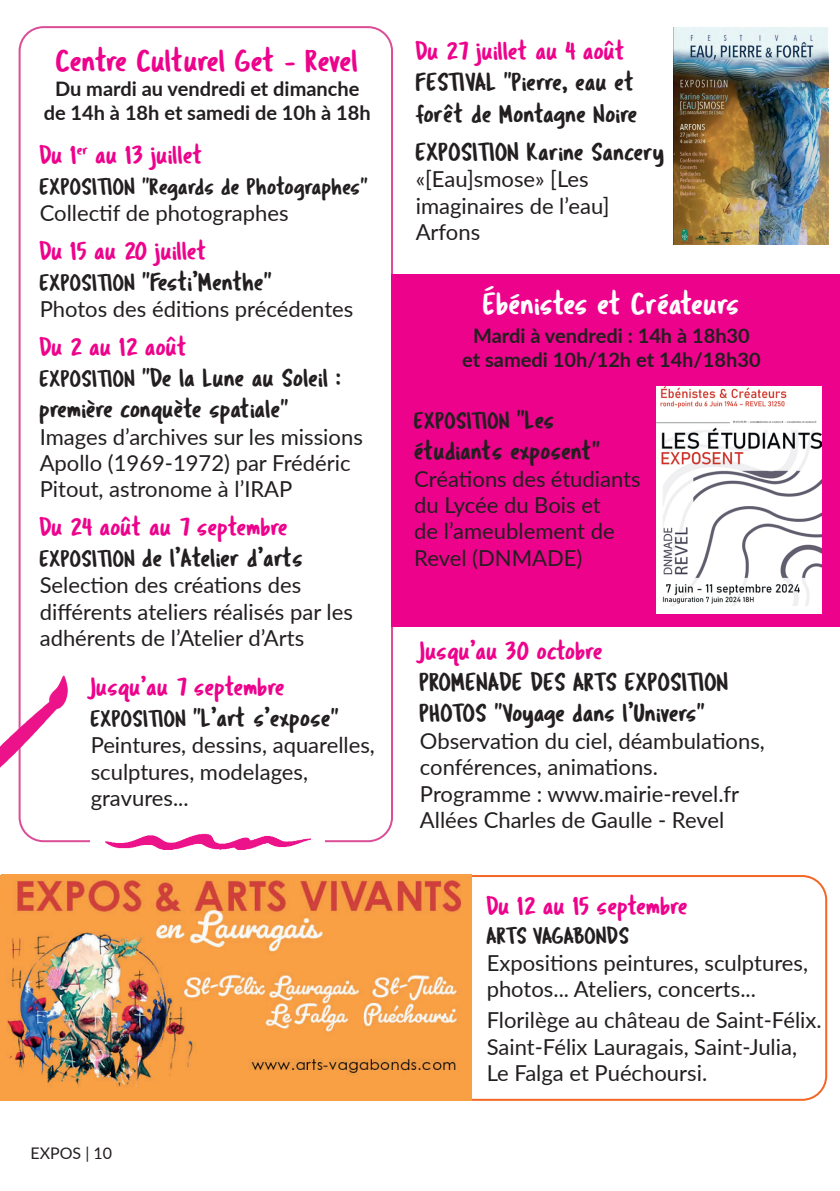
<style>
.page{position:relative;width:840px;height:1191px;background:#fff}
.page>*{position:absolute;margin:0;border:0;box-sizing:border-box;transform-origin:0 0}
.t1{font:32px "Tragic Marker";color:#ed028c}
.t2{font:32px "Tragic Marker";color:#fff}
.t3{font:26px/31.2px "Tragic Marker";color:#231f20}
.t4{font:26px/31.2px "Tragic Marker";color:#ed028c}
.t5{font:24px "Tragic Marker";color:#231f20}
.t6{font:22px/26.4px "Lato";color:#231f20}
.t7{font:700 20px/24px "Lato";color:#231f20;text-align:center}
.t8{font:16px "Lato";color:#231f20}
.s1{font-size:24px;color:#231f20}
.s2{color:#231f20}
.s3{color:#ed028c}
.s4{font-size:24px}
.s5{font-size:26px}
</style>
<div class="page">
<div style="left:391px;top:274px;width:448px;height:352px;background:#ed028c"></div>
<img style="left:105px;top:833px;width:206px;height:17px">
<img style="left:673px;top:27px;width:155px;height:217px">
<img style="left:656px;top:387px;width:165px;height:227px">
<img style="left:0;top:660px;width:68px;height:146px">
<div style="left:363px;top:875px;width:463px;height:225px;border:2px solid #f36623;border-radius:24px"></div>
<img style="left:6px;top:875px;width:465px;height:225px">
<div style="left:0;top:875px;width:6px;height:225px;background:#f9a045"></div>
<h1 class="t1" style="left:56px;top:41px;width:304px">Centre Culturel Get - Revel</h1>
<p class="t7" style="left:44px;top:76px;width:328px">Du mardi au vendredi et dimanche de 14h à 18h et samedi de 10h à 18h</p>
<p class="t4" style="left:40px;top:139px;width:165px">Du 1<sup>er</sup> au 13 juillet</p>
<p class="t5" style="left:40px;top:172px;width:330px">EXPOSITION "Regards de Photographes"</p>
<p class="t6" style="left:40px;top:199px;width:250px">Collectif de photographes</p>
<p class="t4" style="left:40px;top:235px;width:234px">Du 15 au 20 juillet<br><span class="s1">EXPOSITION</span> <span class="s2">"Festi’Menthe"</span></p>
<p class="t6" style="left:40px;top:295px;width:315px">Photos des éditions précédentes</p>
<p class="t3" style="left:40px;top:331px;width:303px"><span class="s3">Du 2 au 12 août<br></span><span class="s4">EXPOSITION</span> "De la Lune au Soleil : première conquète spatiale"</p>
<p class="t6" style="left:40px;top:422px;width:324px">Images d’archives sur les missions<br>Apollo (1969-1972) par Frédéric<br>Pitout, astronome à l’IRAP</p>
<p class="t4" style="left:40px;top:511px;width:265px">Du 24 août au 7 septembre<br><span class="s1">EXPOSITION</span> <span class="s2">de l’Atelier d’arts</span></p>
<p class="t6" style="left:40px;top:571px;width:314px">Selection des créations des différents ateliers réalisés par les adhérents de l’Atelier d’Arts</p>
<p class="t4" style="left:91px;top:670px;width:250px">Jusqu’au 7 septembre<br><span class="s1">EXPOSITION</span> <span class="s2">"L’art s’expose"</span></p>
<p class="t6" style="left:91px;top:731px;width:285px">Peintures, dessins, aquarelles, sculptures, modelages, gravures...</p>
<p class="t8" style="left:30px;top:1141px;width:83px">EXPOS | 10</p>
<p class="t4" style="left:415px;top:35px;width:211px">Du 27 juillet au 4 août</p>
<p class="t3" style="left:415px;top:66px;width:223px">FESTIVAL "Pierre, eau et forêt de Montagne Noire</p>
<p class="t3" style="left:415px;top:136px;width:250px">EXPOSITION Karine Sancery</p>
<p class="t6" style="left:415px;top:165px;width:195px">«[Eau]smose» [Les imaginaires de l’eau]<br>Arfons</p>
<h1 class="t2" style="left:483px;top:284px;width:258px">Ébénistes et Créateurs</h1>
<p class="t7" style="left:462px;top:323px;width:300px">Mardi à vendredi : 14h à 18h30 et samedi 10h/12h et 14h/18h30</p>
<p class="t5" style="left:414px;top:406px;width:142px">EXPOSITION <span class="s5">"Les</span></p>
<p class="t3" style="left:414px;top:435px;width:187px">étudiants exposent"</p>
<p class="t6" style="left:414px;top:464px;width:228px">Créations des étudiants du Lycée du Bois et<br>de l’ameublement de<br>Revel (DNMADE)</p>
<p class="t4" style="left:420px;top:635px;width:184px">Jusqu’au 30 octobre</p>
<p class="t3" style="left:420px;top:666px;width:310px">PROMENADE DES ARTS EXPOSITION<br>PHOTOS "Voyage dans l’Univers"</p>
<p class="t6" style="left:420px;top:726px;width:346px">Observation du ciel, déambulations, conférences, animations.<br>Programme : www.mairie-revel.fr<br>Allées Charles de Gaulle - Revel</p>
<p class="t4" style="left:486px;top:890px;width:203px">Du 12 au 15 septembre</p>
<p class="t5" style="left:486px;top:921px;width:144px">ARTS VAGABONDS</p>
<p class="t6" style="left:486px;top:948px;width:323px">Expositions peintures, sculptures, photos... Ateliers, concerts...</p>
<p class="t6" style="left:486px;top:1006px;width:336px">Florilège au château de Saint-Félix.<br>Saint-Félix Lauragais, Saint-Julia,<br>Le Falga et Puéchoursi.</p>
</div>
